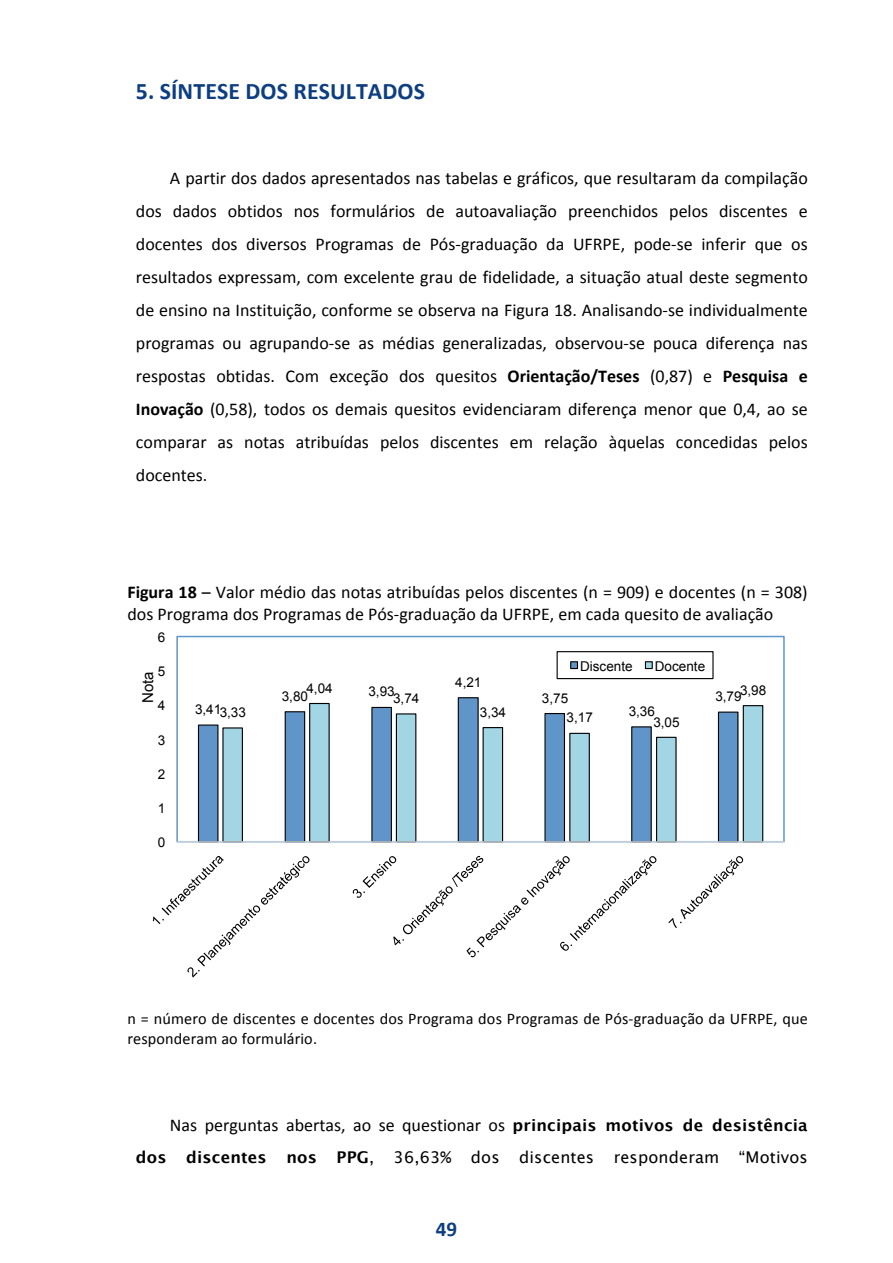
<style>
.page{position:relative;width:893px;height:1263px;background:#fff}
.page>*{position:absolute;margin:0;border:0;box-sizing:border-box;transform-origin:0 0}
.t1{font:700 23.7px "Calibri";letter-spacing:.005em;color:#0d3e81}
.t2{font:700 21px "Calibri";color:#0d3e81}
.t3{font:18px/33px "Calibri";color:#000;text-align:justify}
.t4{font:16.2px/20.1px "Calibri";letter-spacing:.01em;color:#000}
.t5{font:16.2px "Lucida Grande";letter-spacing:.01em;color:#000}
.t6{font:15px "Arial";color:#000}
.t7{font:13.5px "Arial";color:#000}
.s1{font-weight:700}
.s2{font-family:"Lucida Grande";font-weight:700;font-size:16.2px}
</style>
<div class="page">
<svg style="left:197px;top:697px;width:282px;height:146px"></svg>
<svg style="left:222px;top:702px;width:542px;height:141px"></svg>
<hr style="left:177px;top:841px;width:607px;height:1px;background:#e0e0e0">
<svg style="left:153px;top:856px;width:157px;height:121px"></svg>
<svg style="left:353px;top:856px;width:303px;height:101px"></svg>
<svg style="left:668px;top:856px;width:75px;height:72px"></svg>
<div style="left:557px;top:651px;width:157px;height:28px;border:1px solid #000"></div>
<svg style="left:572px;top:663px;width:4px;height:4px"></svg>
<div style="left:570px;top:661px;width:8px;height:8px;border:1px solid #000"></div>
<div style="left:645px;top:662px;width:7px;height:6px;background:#a2d6e4"></div>
<div style="left:645px;top:661px;width:8px;height:8px;border:1px solid #000"></div>
<p class="t1" style="left:136px;top:76px;width:291px">5. SÍNTESE DOS RESULTADOS</p>
<p class="t3" style="left:136px;top:162px;width:673px;text-indent:34px">A partir dos dados apresentados nas tabelas e gráficos, que resultaram da compilação dos dados obtidos nos formulários de autoavaliação preenchidos pelos discentes e docentes dos diversos Programas de Pós-graduação da UFRPE, pode-se inferir que os resultados expressam, com excelente grau de fidelidade, a situação atual deste segmento de ensino na Instituição, conforme se observa na Figura 18. Analisando-se individualmente programas ou agrupando-se as médias generalizadas, observou-se pouca diferença nas respostas obtidas. Com exceção dos quesitos <span class="s1">Orientação/Teses</span> (0,87) e <span class="s1">Pesquisa e Inovação</span> (0,58), todos os demais quesitos evidenciaram diferença menor que 0,4, ao se comparar as notas atribuídas pelos discentes em relação àquelas concedidas pelos docentes.</p>
<p class="t3" style="left:127px;top:581px;width:682px;line-height:21.9px"><span class="s1">Figura 18</span> – Valor médio das notas atribuídas pelos discentes (n = 909) e docentes (n = 308) dos Programa dos Programas de Pós-graduação da UFRPE, em cada quesito de avaliação</p>
<p class="t7" style="left:158px;top:628px;width:9px">6</p>
<p class="t7" style="left:158px;top:662px;width:9px">5</p>
<p class="t6" style="left:138px;top:703px;width:33px;rotate:-90deg">Nota</p>
<p class="t7" style="left:158px;top:697px;width:9px">4</p>
<p class="t7" style="left:158px;top:731px;width:9px">3</p>
<p class="t7" style="left:158px;top:765px;width:9px">2</p>
<p class="t7" style="left:158px;top:799px;width:9px">1</p>
<p class="t7" style="left:158px;top:834px;width:9px">0</p>
<p class="t7" style="left:195px;top:701px;width:28px">3,41</p>
<p class="t7" style="left:220px;top:703px;width:28px">3,33</p>
<p class="t7" style="left:306px;top:679px;width:28px">4,04</p>
<p class="t7" style="left:282px;top:687px;width:28px">3,80</p>
<p class="t7" style="left:368px;top:683px;width:28px">3,93</p>
<p class="t7" style="left:393px;top:689px;width:28px">3,74</p>
<p class="t7" style="left:455px;top:673px;width:28px">4,21</p>
<p class="t7" style="left:480px;top:703px;width:28px">3,34</p>
<p class="t7" style="left:580px;top:657px;width:54px">Discente</p>
<p class="t7" style="left:655px;top:657px;width:52px">Docente</p>
<p class="t7" style="left:542px;top:689px;width:28px">3,75</p>
<p class="t7" style="left:629px;top:702px;width:28px">3,36</p>
<p class="t7" style="left:567px;top:709px;width:28px">3,17</p>
<p class="t7" style="left:653px;top:713px;width:28px">3,05</p>
<p class="t7" style="left:740px;top:681px;width:28px">3,98</p>
<p class="t7" style="left:715px;top:688px;width:28px">3,79</p>
<p class="t4" style="left:127px;top:1008px;width:682px">n = número de discentes e docentes dos Programa dos Programas de Pós-graduação da UFRPE, que responderam ao formulário.</p>
<p class="t3" style="left:170px;top:1109px;width:639px">Nas perguntas abertas, ao se questionar os <span class="s2">principais motivos de desistência</span></p>
<p class="t5" style="left:136px;top:1148px;width:673px"><span class="s1">dos discentes nos PPG</span>, 36,63% dos discentes responderam “Motivos</p>
<p class="t2" style="left:436px;top:1214px;width:23px">49</p>
</div>
